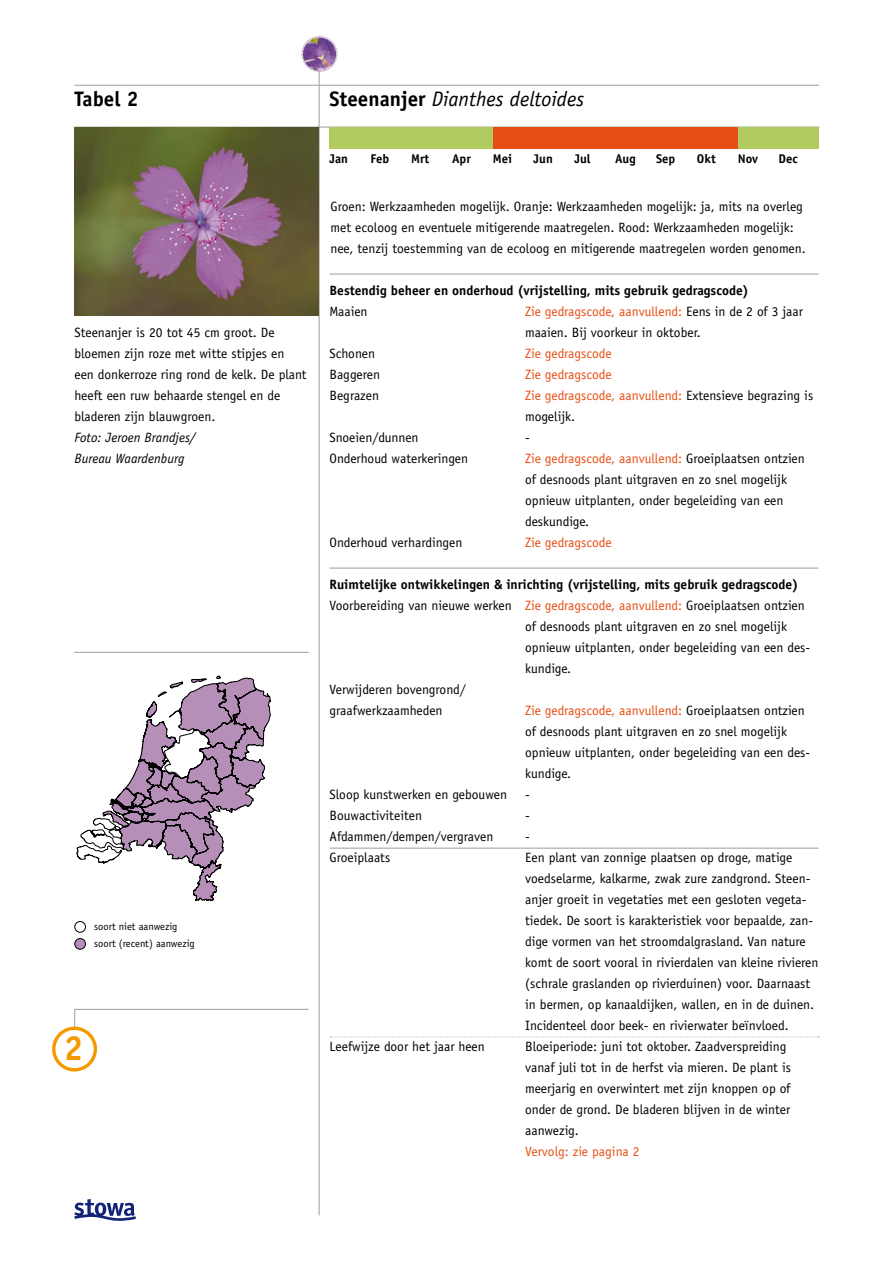
<style>
.page{position:relative;width:893px;height:1263px;background:#fff}
.page>*{position:absolute;margin:0;border:0;box-sizing:border-box;transform-origin:0 0}
.t1{font:700 34.8px "Officina Sans";color:#f49a00}
.t2{font:italic 21px "Officina Sans";color:#000}
.t3{font:700 21px "Officina Sans";color:#000}
.t4{font:13.5px/21px "Officina Sans";color:#000}
.t5{font:700 13.5px "Officina Sans";color:#000}
.t6{font:13.5px "Officina Sans";color:#e74e13}
.t7{font:italic 13.5px/21px "Officina Sans";color:#000}
.t8{font:700 12.6px "Officina Sans";color:#000}
.t9{font:10.5px/17px "Officina Sans";color:#000}
.s1{font-weight:700;font-style:normal}
.s2{color:#e74e13}
</style>
<div class="page">
<svg style="left:74px;top:1009px;width:1px;height:17px"></svg>
<hr style="left:75px;top:1009px;width:234px;height:1px;background:#9c9d9f">
<hr style="left:74px;top:85px;width:745px;height:1px;background:#9c9d9f">
<hr style="left:319px;top:70px;width:1px;height:1145px;background:#9c9d9f">
<hr style="left:74px;top:127px;width:745px;height:1px;background:#9c9d9f">
<hr style="left:74px;top:652px;width:235px;height:1px;background:#9c9d9f">
<div style="left:301px;top:36px;width:37px;height:36px;border:2px dashed #b58fb8;border-radius:50%"></div>
<img style="left:303px;top:38px;width:33px;height:33px;border-radius:50%">
<div style="left:52px;top:1026px;width:45px;height:45px;border:3px solid #f49a00;border-radius:50%"></div>
<div style="left:74px;top:921px;width:12px;height:11px;border:1px solid #000;border-radius:50%"></div>
<div style="left:75px;top:938px;width:10px;height:11px;background:#b58fb8;border-radius:50%"></div>
<div style="left:74px;top:938px;width:12px;height:11px;border:1px solid #000;border-radius:50%"></div>
<div style="left:330px;top:127px;width:489px;height:21px;background:#b2cb61"></div>
<hr style="left:330px;top:274px;width:489px;height:1px;background:#9c9d9f">
<hr style="left:330px;top:568px;width:489px;height:1px;background:#9c9d9f">
<hr style="left:330px;top:848px;width:489px;height:1px;background:#9c9d9f">
<svg style="left:330px;top:1036px;width:489px;height:1px"></svg>
<svg style="left:77px;top:676px;width:194px;height:225px"></svg>
<div style="left:493px;top:127px;width:41px;height:21px;background:#e74e13"></div>
<div style="left:534px;top:127px;width:40px;height:21px;background:#e74e13"></div>
<div style="left:574px;top:127px;width:41px;height:21px;background:#e74e13"></div>
<div style="left:615px;top:127px;width:41px;height:21px;background:#e74e13"></div>
<div style="left:656px;top:127px;width:41px;height:21px;background:#e74e13"></div>
<div style="left:697px;top:127px;width:41px;height:21px;background:#e74e13"></div>
<svg style="left:74px;top:1199px;width:62px;height:22px"></svg>
<img style="left:74px;top:127px;width:245px;height:188px">
<h2 class="t3" style="left:74px;top:86px;width:66px">Tabel 2</h2>
<p class="t4" style="left:74px;top:322px;width:234px">Steenanjer is 20 tot 45 cm groot. De bloemen zijn roze met witte stipjes en een donkerroze ring rond de kelk. De plant heeft een ruw behaarde stengel en de bladeren zijn blauwgroen.</p>
<p class="t7" style="left:74px;top:427px;width:123px">Foto: Jeroen Brandjes/<br>Bureau Waardenburg</p>
<p class="t9" style="left:94px;top:918px;width:102px">soort niet aanwezig soort (recent) aanwezig</p>
<h1 class="t1" style="left:64px;top:1027px;width:21px">2</h1>
<h2 class="t2" style="left:330px;top:87px;width:256px"><span class="s1">Steenanjer</span> Dianthes deltoides</h2>
<p class="t8" style="left:330px;top:151px;width:20px">Jan</p>
<p class="t8" style="left:370px;top:151px;width:20px">Feb</p>
<p class="t8" style="left:411px;top:151px;width:20px">Mrt</p>
<p class="t8" style="left:452px;top:151px;width:20px">Apr</p>
<p class="t8" style="left:493px;top:151px;width:21px">Mei</p>
<p class="t8" style="left:534px;top:151px;width:21px">Jun</p>
<p class="t8" style="left:574px;top:151px;width:18px">Jul</p>
<p class="t8" style="left:615px;top:151px;width:22px">Aug</p>
<p class="t8" style="left:656px;top:151px;width:21px">Sep</p>
<p class="t8" style="left:697px;top:151px;width:20px">Okt</p>
<p class="t8" style="left:738px;top:151px;width:22px">Nov</p>
<p class="t8" style="left:778px;top:151px;width:21px">Dec</p>
<p class="t4" style="left:331px;top:196px;width:477px">Groen: Werkzaamheden mogelijk. Oranje: Werkzaamheden mogelijk: ja, mits na overleg met ecoloog en eventuele mitigerende maatregelen. Rood: Werkzaamheden mogelijk: nee, tenzij toestemming van de ecoloog en mitigerende maatregelen worden genomen.</p>
<p class="t5" style="left:330px;top:282px;width:421px">Bestendig beheer en onderhoud (vrijstelling, mits gebruik gedragscode)</p>
<p class="t4" style="left:330px;top:301px;width:40px">Maaien</p>
<p class="t4" style="left:525px;top:301px;width:279px"><span class="s2">Zie gedragscode, aanvullend:</span> Eens in de 2 of 3 jaar maaien. Bij voorkeur in oktober.</p>
<p class="t4" style="left:330px;top:343px;width:47px">Schonen</p>
<p class="t6" style="left:525px;top:346px;width:88px">Zie gedragscode</p>
<p class="t4" style="left:330px;top:364px;width:52px">Baggeren</p>
<p class="t6" style="left:525px;top:367px;width:88px">Zie gedragscode</p>
<p class="t4" style="left:330px;top:385px;width:51px">Begrazen</p>
<p class="t4" style="left:525px;top:385px;width:290px"><span class="s2">Zie gedragscode, aanvullend:</span> Extensieve begrazing is mogelijk.</p>
<p class="t4" style="left:330px;top:427px;width:91px">Snoeien/dunnen</p>
<p class="t4" style="left:525px;top:427px;width:6px">-</p>
<p class="t4" style="left:330px;top:448px;width:140px">Onderhoud waterkeringen</p>
<p class="t4" style="left:525px;top:448px;width:281px"><span class="s2">Zie gedragscode, aanvullend:</span> Groeiplaatsen ontzien of desnoods plant uitgraven en zo snel mogelijk opnieuw uitplanten, onder begeleiding van een deskundige.</p>
<p class="t4" style="left:330px;top:532px;width:134px">Onderhoud verhardingen</p>
<p class="t6" style="left:525px;top:535px;width:88px">Zie gedragscode</p>
<p class="t5" style="left:330px;top:576px;width:470px">Ruimtelijke ontwikkelingen &amp; inrichting (vrijstelling, mits gebruik gedragscode)</p>
<p class="t4" style="left:330px;top:595px;width:477px">Voorbereiding van nieuwe werken <span class="s2">Zie gedragscode, aanvullend:</span> Groeiplaatsen ontzien</p>
<p class="t4" style="left:525px;top:616px;width:263px">of desnoods plant uitgraven en zo snel mogelijk</p>
<p class="t4" style="left:525px;top:637px;width:287px">opnieuw uitplanten, onder begeleiding van een des-</p>
<p class="t4" style="left:525px;top:658px;width:48px">kundige.</p>
<p class="t4" style="left:330px;top:679px;width:138px">Verwijderen bovengrond/</p>
<p class="t4" style="left:330px;top:700px;width:115px">graafwerkzaamheden</p>
<p class="t4" style="left:525px;top:700px;width:287px"><span class="s2">Zie gedragscode, aanvullend:</span> Groeiplaatsen ontzien of desnoods plant uitgraven en zo snel mogelijk opnieuw uitplanten, onder begeleiding van een des&shy;kundige.</p>
<p class="t4" style="left:330px;top:784px;width:179px">Sloop kunstwerken en gebouwen</p>
<p class="t4" style="left:525px;top:784px;width:6px">-</p>
<p class="t4" style="left:330px;top:805px;width:94px">Bouwactiviteiten</p>
<p class="t4" style="left:525px;top:805px;width:6px">-</p>
<p class="t4" style="left:330px;top:826px;width:165px">Afdammen/dempen/vergraven</p>
<p class="t4" style="left:525px;top:826px;width:6px">-</p>
<p class="t4" style="left:330px;top:847px;width:62px">Groeiplaats</p>
<p class="t4" style="left:525px;top:847px;width:295px">Een plant van zonnige plaatsen op droge, matige voedselarme, kalkarme, zwak zure zandgrond. Steen&shy;anjer groeit in vegetaties met een gesloten- vegeta&shy;tiedek. De soort is karakteristiek voor bepaalde, zan&shy;dige vormen van het stroomdalgrasland. Van nature komt de soort vooral in rivierdalen van kleine rivieren (schrale graslanden op rivierduinen) voor. Daarnaast in bermen, op kanaaldijken, wallen, en in de duinen.<br>Incidenteel door beek- en rivierwater beïnvloed.</p>
<p class="t4" style="left:330px;top:1036px;width:157px">Leefwijze door het jaar heen</p>
<p class="t4" style="left:525px;top:1036px;width:267px">Bloeiperiode: juni tot oktober. Zaadverspreiding vanaf juli tot in de herfst via mieren. De plant is meerjarig en overwintert met zijn knoppen op of onder de grond. De bladeren blijven in de winter aanwezig.</p>
<p class="t6" style="left:525px;top:1144px;width:116px">Vervolg: zie pagina 2</p>
</div>
